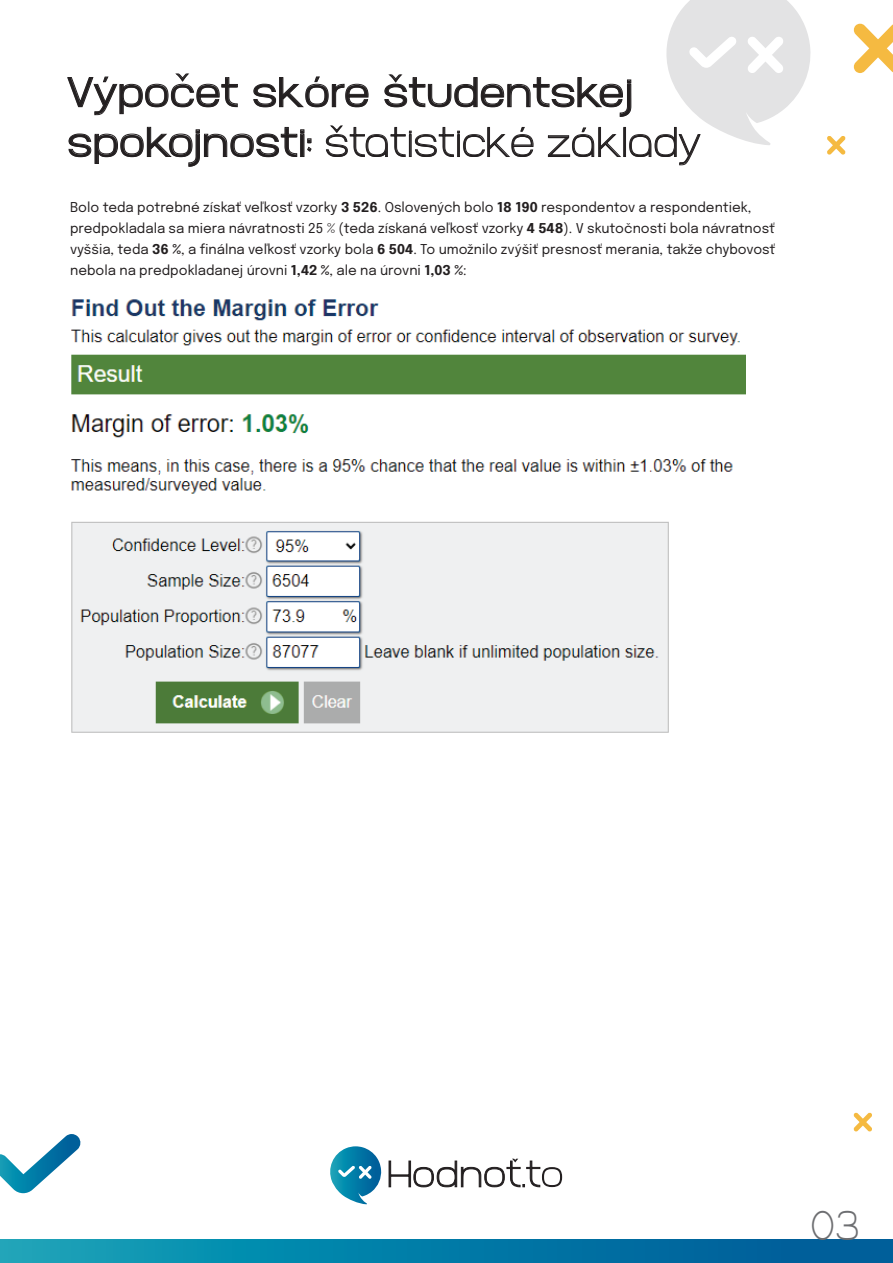
<style>
.page{position:relative;width:893px;height:1263px;background:#fff}
.page>*{position:absolute;margin:0;border:0;box-sizing:border-box;transform-origin:0 0}
.t1{font:41.55px/49.8px "Abro Sans";color:#231f20}
.t2{font:100 41.55px "Abro Sans";color:#6d6e71}
.t3{font:13.5px/21px "Epilogue";color:#231f20}
.s1{font-weight:100}
</style>
<div class="page">
<svg style="left:0;top:1134px;width:81px;height:59px"></svg>
<svg style="left:853px;top:23px;width:40px;height:50px"></svg>
<svg style="left:827px;top:136px;width:19px;height:19px"></svg>
<svg style="left:388px;top:1159px;width:174px;height:28px"></svg>
<svg style="left:330px;top:1146px;width:52px;height:58px"></svg>
<svg style="left:0;top:1240px;width:893px;height:23px;background:#057ca7"></svg>
<svg style="left:853px;top:1112px;width:19px;height:19px"></svg>
<img style="left:71px;top:299px;width:674px;height:434px">
<svg style="left:67px;top:0;width:744px;height:167px"></svg>
<h1 class="t1" style="left:67px;top:67px;width:635px">Výpočet skóre študentskej spokojnosti: <span class="s1">štatistické základy</span></h1>
<p class="t3" style="left:70px;top:196px;width:707px">Bolo teda potrebné získať veľkosť vzorky 3 526. Oslovených bolo 18 190 respondentov a respondentiek, predpokladala sa miera návratnosti 25 % (teda získaná veľkosť vzorky 4 548). V skutočnosti bola návratnosť vyššia, teda 36 %, a finálna veľkosť vzorky bola 6 504. To umožnilo zvýšiť presnosť merania, takže chybovosť nebola na predpokladanej úrovni 1,42 %, ale na úrovni 1,03 %:</p>
<h1 class="t2" style="left:810px;top:1200px;width:50px">03</h1>
</div>
